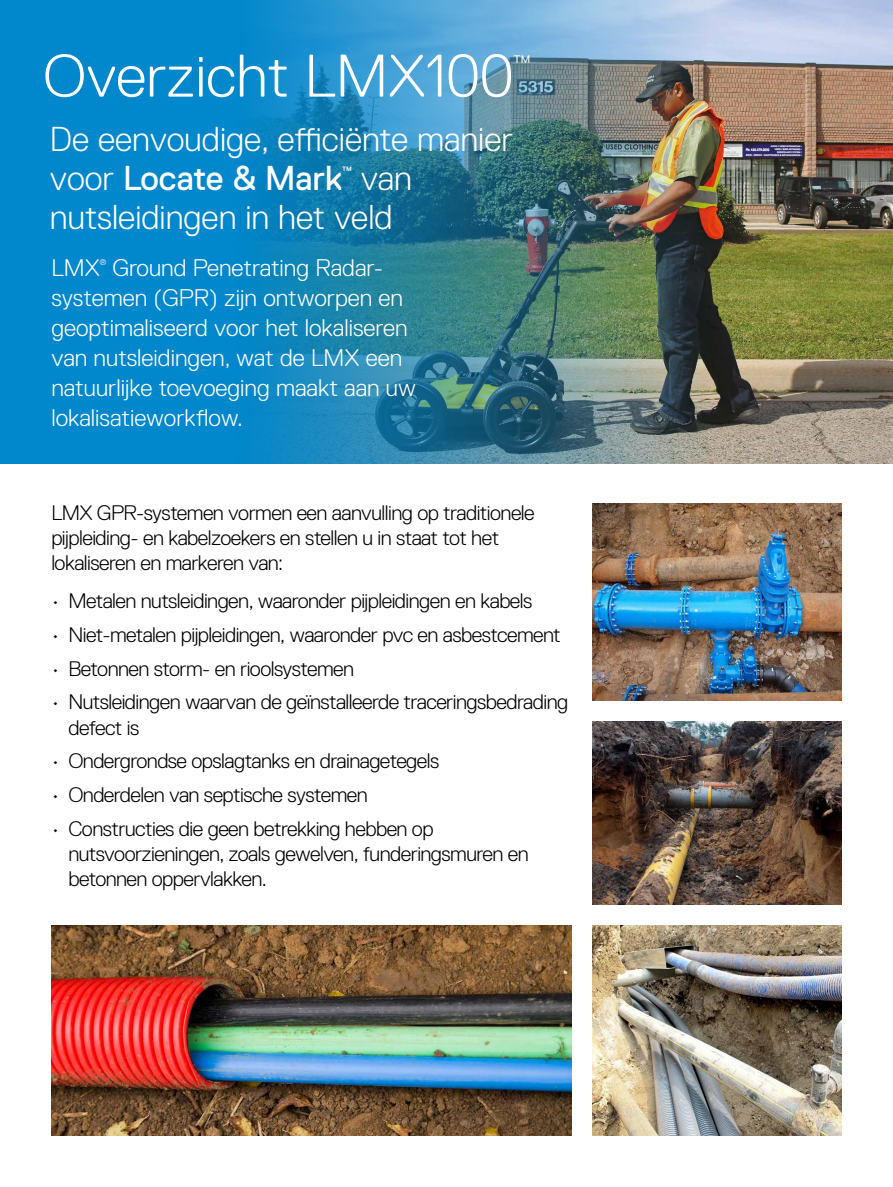
<style>
.page{position:relative;width:893px;height:1187px;background:#fff}
.page>*{position:absolute;margin:0;border:0;box-sizing:border-box;transform-origin:0 0}
.t1{font:300 60px "Replica Std";color:#fff}
.t2{font:300 34.5px/39px "Replica Std";color:#fff}
.t3{font:300 24px/30px "Replica Std";color:#fff}
.t4{font:300 21px/25.2px "Replica Std";letter-spacing:-.025em;color:#000}
.t5{font:300 21px "Replica Std";color:#fff}
.t6{font:12.15px "Replica Std";color:#fff}
.t7{font:300 8.4px "Replica Std";color:#fff}
.s1{font-weight:400}
</style>
<div class="page">
<img style="left:708px;top:0;width:185px;height:463px">
<img style="left:0;top:0;width:708px;height:463px">
<img style="left:592px;top:721px;width:250px;height:183px">
<img style="left:592px;top:925px;width:250px;height:210px">
<img style="left:592px;top:503px;width:250px;height:197px">
<img style="left:51px;top:925px;width:520px;height:210px">
<h1 class="t1" style="left:43px;top:43px;width:472px">Overzicht LMX100</h1>
<p class="t5" style="left:513px;top:51px;width:19px">™</p>
<h2 class="t2" style="left:50px;top:120px;width:465px">De eenvoudige, efficiënte manier voor <span class="s1">Locate &amp; Mark</span></h2>
<p class="t6" style="left:342px;top:164px;width:11px">™</p>
<h2 class="t2" style="left:50px;top:159px;width:364px;text-indent:311px">van nutsleidingen in het veld</h2>
<p class="t3" style="left:51px;top:252px;width:50px">LMX</p>
<p class="t7" style="left:99px;top:257px;width:9px">®</p>
<p class="t3" style="left:51px;top:252px;width:366px;text-indent:61px">Ground Penetrating Radar&shy;systemen (GPR) zijn ontworpen en geoptimaliseerd voor het lokaliseren van nutsleidingen, wat de LMX een natuurlijke toevoeging maakt aan uw lokalisatieworkflow.</p>
<p class="t4" style="left:51px;top:500px;width:485px">LMX GPR-systemen vormen een aanvulling op traditionele pijpleiding- en kabelzoekers en stellen u in staat tot het lokaliseren en markeren van:</p>
<p class="t4" style="left:51px;top:588px;width:483px">• Metalen nutsleidingen, waaronder pijpleidingen en kabels</p>
<p class="t4" style="left:51px;top:622px;width:511px">• Niet-metalen pijpleidingen, waaronder pvc en asbestcement</p>
<p class="t4" style="left:51px;top:655px;width:304px">• Betonnen storm- en rioolsystemen</p>
<p class="t4" style="left:68px;top:689px;width:501px;text-indent:-17px">• Nutsleidingen waarvan de geïnstalleerde traceringsbedrading defect is</p>
<p class="t4" style="left:51px;top:748px;width:389px">• Ondergrondse opslagtanks en drainagetegels</p>
<p class="t4" style="left:51px;top:782px;width:318px">• Onderdelen van septische systemen</p>
<p class="t4" style="left:68px;top:816px;width:462px;text-indent:-17px">• Constructies die geen betrekking hebben op nutsvoorzieningen, zoals gewelven, funderingsmuren en betonnen oppervlakken.</p>
</div>
